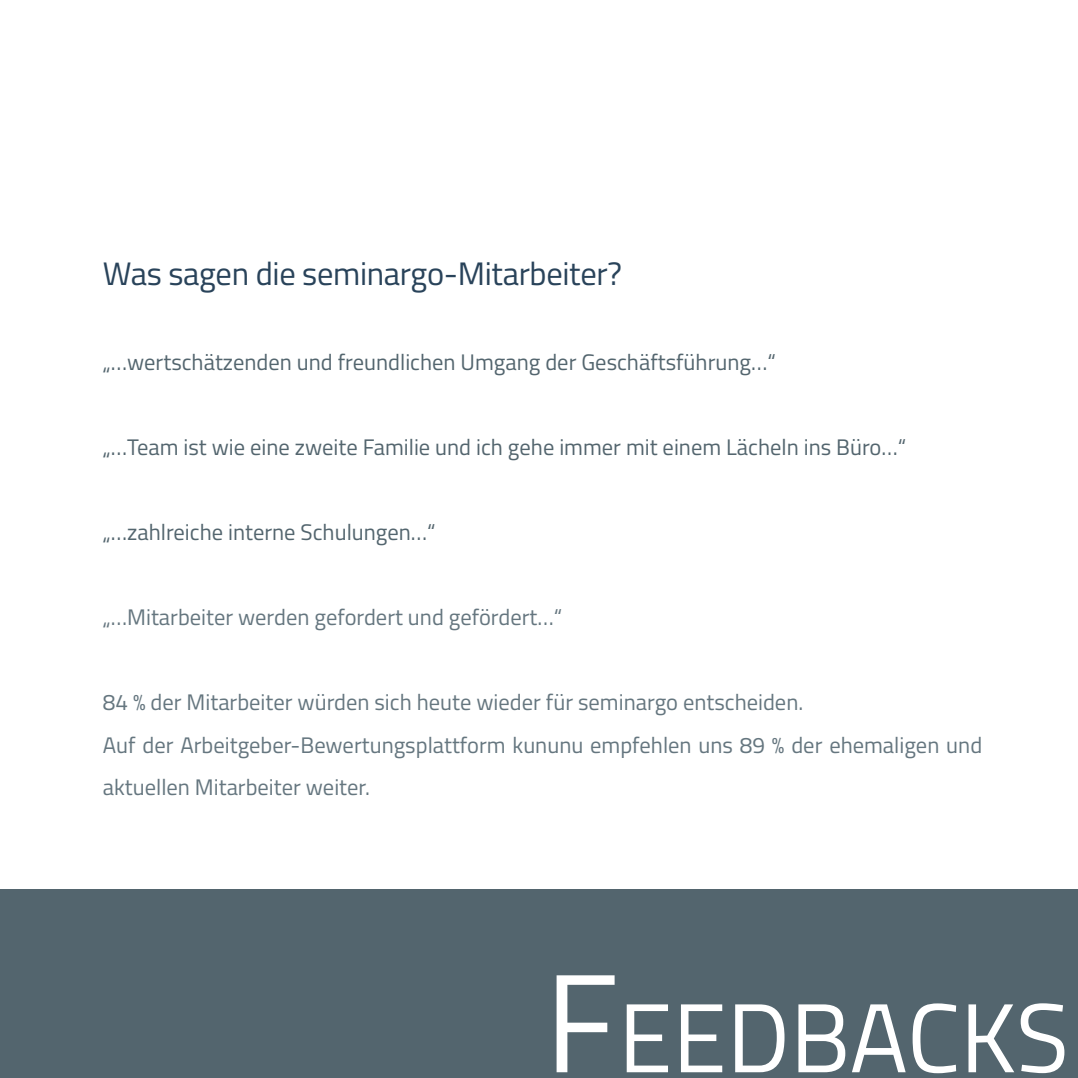
<style>
.page{position:relative;width:1078px;height:1078px;background:#fff}
.page>*{position:absolute;margin:0;border:0;box-sizing:border-box;transform-origin:0 0}
.t1{font:98px "Titillium Web";color:#fff}
.t2{font:32.5px "Titillium Web";letter-spacing:-.01em;color:#29435a}
.t3{font:22.5px/42.5px "Titillium Web";color:#65767f}
.t4{font:22.5px "Titillium Web";color:#53656e}
.s1{font-size:140px}
</style>
<div class="page">
<div style="left:0;top:888px;width:1077px;height:189px;background:#53656e"></div>
<h2 class="t2" style="left:103px;top:250px;width:520px">Was sagen die seminargo-Mitarbeiter?</h2>
<p class="t4" style="left:103px;top:346px;width:674px">„…wertschätzenden und freundlichen Umgang der Geschäftsführung…“</p>
<p class="t4" style="left:103px;top:431px;width:804px">„…Team ist wie eine zweite Familie und ich gehe immer mit einem Lächeln ins Büro…“</p>
<p class="t4" style="left:103px;top:516px;width:334px">„…zahlreiche interne Schulungen…“</p>
<p class="t3" style="left:103px;top:595px;width:460px">„…Mitarbeiter werden gefordert und gefördert…“</p>
<p class="t3" style="left:103px;top:680px;width:880px">84 % der Mitarbeiter würden sich heute wieder für seminargo entscheiden.<br>Auf der Arbeitgeber-Bewertungsplattform kununu empfehlen uns 89 % der ehemaligen und aktuellen Mitarbeiter weiter.</p>
<h1 class="t1" style="left:544px;top:965px;width:130px"><span class="s1">F</span>EEDB</h1>
<h1 class="t1" style="left:849px;top:965px;width:221px">ACKS</h1>
</div>
